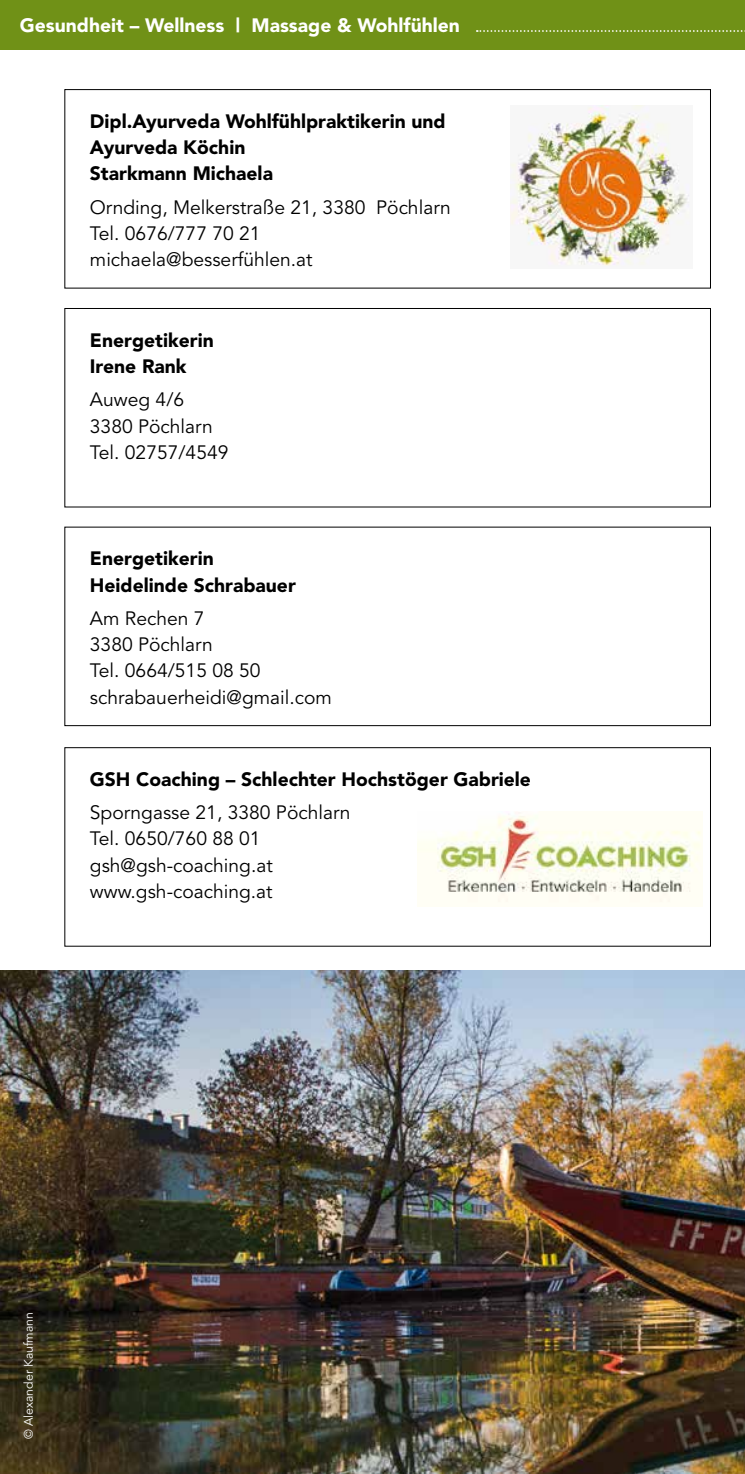
<style>
.page{position:relative;width:745px;height:1474px;background:#fff}
.page>*{position:absolute;margin:0;border:0;box-sizing:border-box;transform-origin:0 0}
.t1{font:19.25px/26.2px "Avenir";color:#000}
.t2{font:900 19.25px/26.2px "Avenir";color:#000}
.t3{font:900 19.25px "Avenir";color:#fff}
.t4{font:12.25px "Avenir";color:#fff}
</style>
<div class="page">
<div style="left:0;top:0;width:744px;height:50px;background:#709117"></div>
<svg style="left:476px;top:30px;width:269px;height:2px"></svg>
<div style="left:64px;top:89px;width:646px;height:199px;border:1px solid #000"></div>
<div style="left:64px;top:308px;width:646px;height:199px;border:1px solid #000"></div>
<div style="left:64px;top:527px;width:646px;height:199px;border:1px solid #000"></div>
<img style="left:510px;top:105px;width:180px;height:161px">
<div style="left:64px;top:747px;width:646px;height:199px;border:1px solid #000"></div>
<img style="left:417px;top:812px;width:285px;height:91px">
<img style="left:0;top:970px;width:744px;height:503px">
<p class="t3" style="left:20px;top:14px;width:441px">Gesundheit – Wellness | Massage &amp; Wohlfühlen</p>
<p class="t2" style="left:90px;top:108px;width:357px">Dipl.Ayurveda Wohlfühlpraktikerin und<br>Ayurveda Köchin<br>Starkmann Michaela</p>
<p class="t1" style="left:90px;top:194px;width:362px">Ornding, Melkerstraße 21, 3380 Pöchlarn<br>Tel. 0676/777 70 21 michaela@besserfühlen.at</p>
<p class="t2" style="left:90px;top:327px;width:125px">Energetikerin<br>Irene Rank</p>
<p class="t1" style="left:90px;top:387px;width:140px">Auweg 4/6<br>3380 Pöchlarn<br>Tel. 02757/4549</p>
<p class="t2" style="left:90px;top:545px;width:207px">Energetikerin<br>Heidelinde Schrabauer</p>
<p class="t1" style="left:90px;top:605px;width:243px">Am Rechen 7<br>3380 Pöchlarn<br>Tel. 0664/515 08 50 schrabauerheidi@gmail.com</p>
<p class="t2" style="left:90px;top:766px;width:442px">GSH Coaching – Schlechter Hochstöger Gabriele</p>
<p class="t1" style="left:90px;top:800px;width:262px">Sporngasse 21, 3380 Pöchlarn<br>Tel. 0650/760 88 01 gsh@gsh-coaching.at www.gsh-coaching.at</p>
<p class="t4" style="left:22px;top:1439px;width:129px;rotate:-90deg">© Alexander Kaufmann</p>
</div>
